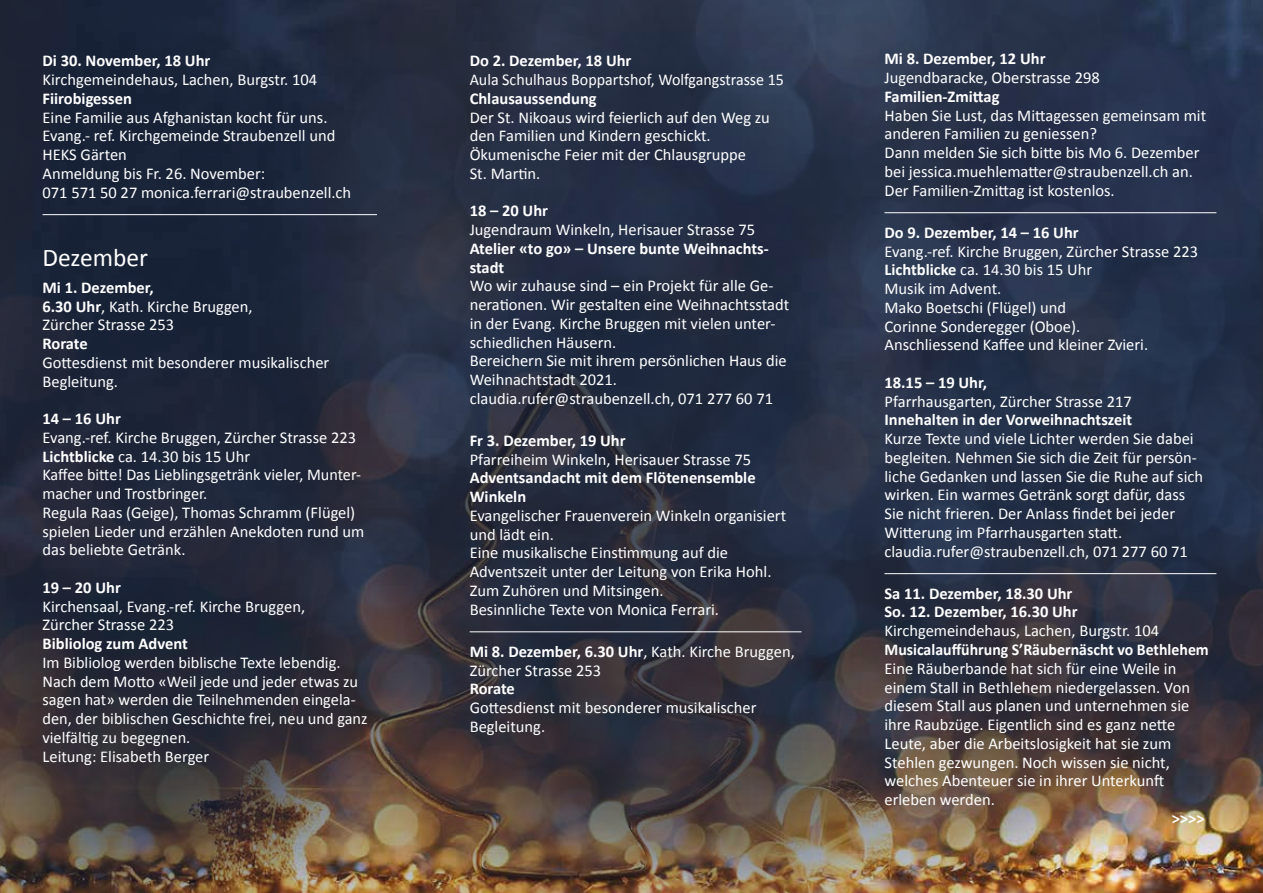
<style>
.page{position:relative;width:1263px;height:893px;background:#fff}
.page>*{position:absolute;margin:0;border:0;box-sizing:border-box;transform-origin:0 0}
.t1{font:25.5px "Calibri";color:#fff}
.t2{font:16.5px/18.8px "Calibri";color:#fff}
.t3{font:700 16.5px/18.8px "Calibri";color:#fff}
.t4{font:700 16.5px "Calibri";color:#fff;scale:.96 1}
.s1{font-weight:700}
</style>
<div class="page">
<img style="left:0;top:0;width:1263px;height:893px">
<hr style="left:43px;top:214px;width:334px;height:1px;background:#fff">
<hr style="left:470px;top:631px;width:331px;height:1px;background:#fff">
<hr style="left:884px;top:212px;width:332px;height:1px;background:#fff">
<hr style="left:884px;top:573px;width:332px;height:1px;background:#fff">
<p class="t3" style="left:43px;top:52px;width:169px">Di 30. November, 18 Uhr</p>
<p class="t2" style="left:43px;top:70px;width:276px">Kirchgemeindehaus, Lachen, Burgstr. 104</p>
<p class="t3" style="left:43px;top:89px;width:91px">Fiirobigessen</p>
<p class="t2" style="left:43px;top:108px;width:310px">Eine Familie aus Afghanistan kocht für uns.<br>Evang.- ref. Kirchgemeinde Straubenzell und HEKS Gärten<br>Anmeldung bis Fr. 26. November:<br>071 571 50 27 monica.ferrari@straubenzell.ch</p>
<h1 class="t1" style="left:43px;top:241px;width:107px">Dezember</h1>
<p class="t2" style="left:43px;top:278px;width:212px"><span class="s1">Mi 1. Dezember,<br>6.30 Uhr</span>, Kath. Kirche Bruggen,<br>Zürcher Strasse 253</p>
<p class="t3" style="left:43px;top:334px;width:47px">Rorate</p>
<p class="t2" style="left:43px;top:353px;width:288px">Gottesdienst mit besonderer musikalischer<br>Begleitung.</p>
<p class="t3" style="left:43px;top:409px;width:80px">14 – 16 Uhr</p>
<p class="t2" style="left:43px;top:428px;width:323px">Evang.-ref. Kirche Bruggen, Zürcher Strasse 223<br><span class="s1">Lichtblicke</span> ca. 14.30 bis 15 Uhr<br>Kaffee bitte! Das Lieblingsgetränk vieler, Munter&shy;macher und Trostbringer.<br>Regula Raas (Geige), Thomas Schramm (Flügel) spielen Lieder und erzählen Anekdoten rund um das beliebte Getränk.</p>
<p class="t3" style="left:43px;top:578px;width:80px">19 – 20 Uhr</p>
<p class="t2" style="left:43px;top:597px;width:264px">Kirchensaal, Evang.-ref. Kirche Bruggen,<br>Zürcher Strasse 223</p>
<p class="t3" style="left:43px;top:634px;width:147px">Bibliolog zum Advent</p>
<p class="t2" style="left:43px;top:653px;width:327px">Im Bibliolog werden biblische Texte lebendig.<br>Nach dem Motto «Weil jede und jeder etwas zu sagen hat» werden die Teilnehmenden eingela&shy;den, der biblischen Geschichte frei, neu und ganz vielfältig zu begegnen.<br>Leitung: Elisabeth Berger</p>
<p class="t3" style="left:470px;top:52px;width:163px">Do 2. Dezember, 18 Uhr</p>
<p class="t2" style="left:470px;top:70px;width:316px">Aula Schulhaus Boppartshof, Wolfgangstrasse 15</p>
<p class="t3" style="left:470px;top:89px;width:128px">Chlausaussendung</p>
<p class="t2" style="left:470px;top:108px;width:302px">Der St. Nikoaus wird feierlich auf den Weg zu den Familien und Kindern geschickt.<br>Ökumenische Feier mit der Chlausgruppe<br>St. Martin.</p>
<p class="t3" style="left:470px;top:201px;width:80px">18 – 20 Uhr</p>
<p class="t2" style="left:470px;top:220px;width:287px">Jugendraum Winkeln, Herisauer Strasse 75</p>
<p class="t3" style="left:470px;top:239px;width:301px">Atelier «to go» – Unsere bunte Weihnachts&shy;stadt</p>
<p class="t2" style="left:470px;top:277px;width:321px">Wo wir zuhause sind – ein Projekt für alle Ge&shy;nerationen. Wir gestalten eine Weihnachtsstadt in der Evang. Kirche Bruggen mit vielen unter&shy;schiedlichen Häusern.<br>Bereichern Sie mit ihrem persönlichen Haus die Weihnachtstadt 2021. claudia.rufer@straubenzell.ch, 071 277 60 71</p>
<p class="t3" style="left:470px;top:431px;width:157px">Fr 3. Dezember, 19 Uhr</p>
<p class="t2" style="left:470px;top:450px;width:283px">Pfarreiheim Winkeln, Herisauer Strasse 75</p>
<p class="t3" style="left:470px;top:469px;width:287px">Adventsandacht mit dem Flötenensemble<br>Winkeln</p>
<p class="t2" style="left:470px;top:506px;width:318px">Evangelischer Frauenverein Winkeln organisiert und lädt ein.<br>Eine musikalische Einstimmung auf die Adventszeit unter der Leitung von Erika Hohl.<br>Zum Zuhören und Mitsingen.<br>Besinnliche Texte von Monica Ferrari.</p>
<p class="t2" style="left:470px;top:642px;width:327px"><span class="s1">Mi 8. Dezember, 6.30 Uhr</span>, Kath. Kirche Bruggen,<br>Zürcher Strasse 253</p>
<p class="t3" style="left:470px;top:679px;width:47px">Rorate</p>
<p class="t2" style="left:470px;top:698px;width:288px">Gottesdienst mit besonderer musikalischer<br>Begleitung.</p>
<p class="t3" style="left:884px;top:50px;width:162px">Mi 8. Dezember, 12 Uhr</p>
<p class="t2" style="left:884px;top:68px;width:217px">Jugendbaracke, Oberstrasse 298</p>
<p class="t3" style="left:884px;top:87px;width:117px">Familien-Zmittag</p>
<p class="t2" style="left:884px;top:106px;width:323px">Haben Sie Lust, das Mittagessen gemeinsam mit anderen Familien zu geniessen?<br>Dann melden Sie sich bitte bis Mo 6. Dezember bei jessica.muehlematter@straubenzell.ch an.<br>Der Familien-Zmittag ist kostenlos.</p>
<p class="t3" style="left:884px;top:223px;width:196px">Do 9. Dezember, 14 – 16 Uhr</p>
<p class="t2" style="left:884px;top:242px;width:315px">Evang.-ref. Kirche Bruggen, Zürcher Strasse 223<br><span class="s1">Lichtblicke</span> ca. 14.30 bis 15 Uhr<br>Musik im Advent.<br>Mako Boetschi (Flügel) und<br>Corinne Sonderegger (Oboe).<br>Anschliessend Kaffee und kleiner Zvieri.</p>
<p class="t3" style="left:884px;top:373px;width:104px">18.15 – 19 Uhr,</p>
<p class="t2" style="left:884px;top:392px;width:249px">Pfarrhausgarten, Zürcher Strasse 217</p>
<p class="t3" style="left:884px;top:410px;width:249px">Innehalten in der Vorweihnachtszeit</p>
<p class="t2" style="left:884px;top:429px;width:320px">Kurze Texte und viele Lichter werden Sie dabei begleiten. Nehmen Sie sich die Zeit für persön&shy;liche Gedanken und lassen Sie die Ruhe auf sich wirken. Ein warmes Getränk sorgt dafür, dass Sie nicht frieren. Der Anlass findet bei jeder Witterung im Pfarrhausgarten statt. claudia.rufer@straubenzell.ch, 071 277 60 71</p>
<p class="t3" style="left:884px;top:584px;width:195px">Sa 11. Dezember, 18.30 Uhr<br>So. 12. Dezember, 16.30 Uhr</p>
<p class="t2" style="left:884px;top:621px;width:276px">Kirchgemeindehaus, Lachen, Burgstr. 104</p>
<p class="t4" style="left:884px;top:639px;width:339px">Musicalaufführung S’Räubernäscht vo Bethlehem</p>
<p class="t2" style="left:884px;top:659px;width:307px">Eine Räuberbande hat sich für eine Weile in einem Stall in Bethlehem niedergelassen. Von diesem Stall aus planen und unternehmen sie ihre Raubzüge. Eigentlich sind es ganz nette Leute, aber die Arbeitslosigkeit hat sie zum Stehlen gezwungen. Noch wissen sie nicht, welches Abenteuer sie in ihrer Unterkunft erleben werden.</p>
<p class="t3" style="left:1172px;top:809px;width:34px">&gt;&gt;&gt;&gt;</p>
</div>
